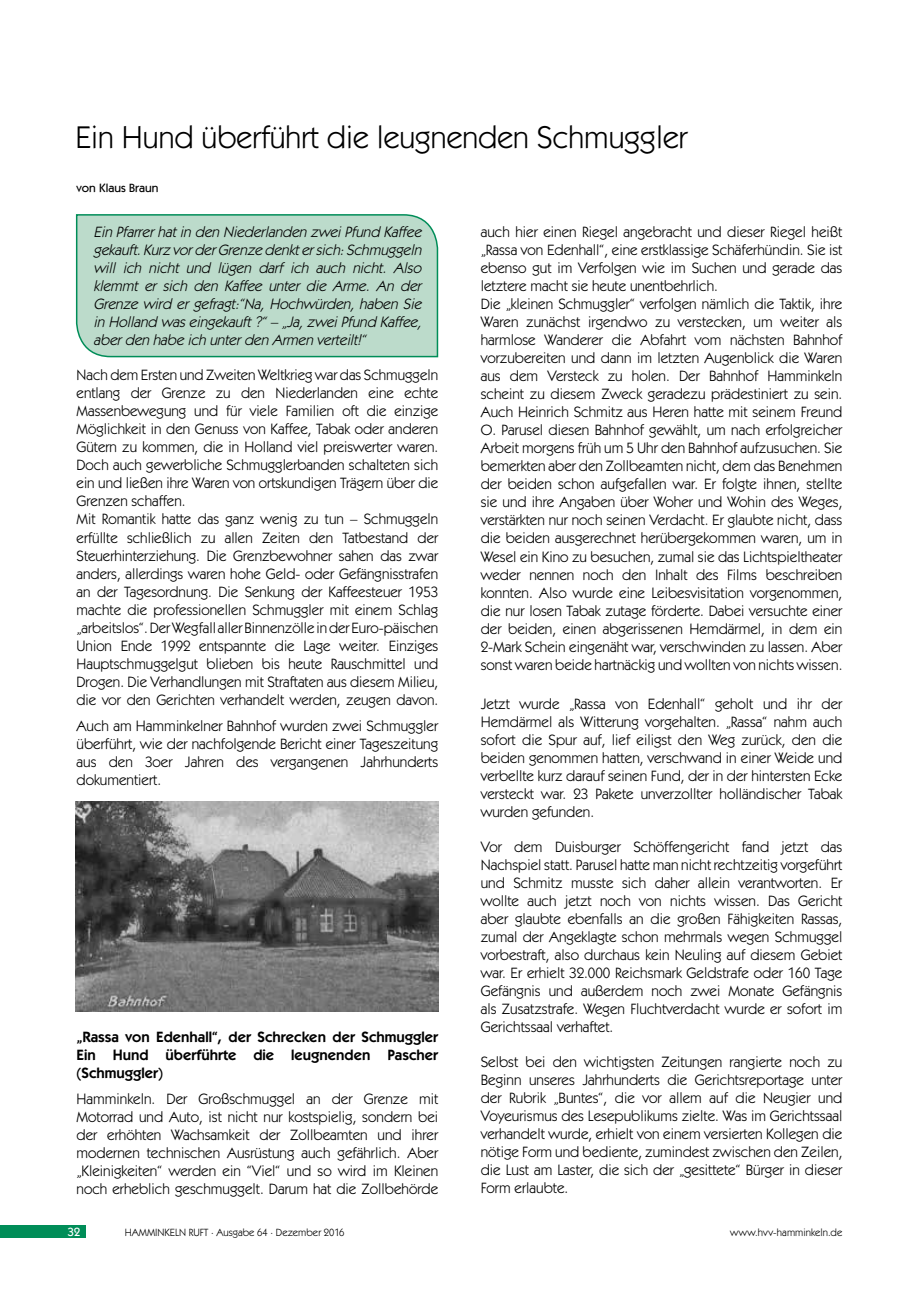
<style>
.page{position:relative;width:919px;height:1289px;background:#fff}
.page>*{position:absolute;margin:0;border:0;box-sizing:border-box;transform-origin:0 0}
.t1{font:31.5px "Itc Kabel";color:#000}
.t2{font:15px/18px "Itc Kabel";color:#000;text-align:justify}
.t3{font:italic 15px/18px "Itc Kabel";color:#000;text-align:justify}
.t4{font:600 15px/18px "Itc Kabel";color:#000;text-align:justify}
.t5{font:500 12px "Itc Kabel";color:#000}
.t6{font:500 12px "Itc Kabel";color:#fff}
.t7{font:10.5px "Itc Kabel";color:#000}
</style>
<div class="page">
<svg style="left:75px;top:214px;width:364px;height:144px;background:#badaca"></svg>
<div style="left:0;top:1225px;width:85px;height:12px;background:#008d58"></div>
<img style="left:76px;top:801px;width:362px;height:210px">
<h1 class="t1" style="left:75px;top:119px;width:613px">Ein Hund überführt die leugnenden Schmuggler</h1>
<p class="t5" style="left:77px;top:181px;width:84px">von Klaus Braun</p>
<p class="t3" style="left:94px;top:223px;width:333px">Ein Pfarrerhatin den Niederlanden zweiPfund Kaffee gekauft.Kurz vorderGrenze denktersich:Schmuggeln will ich nicht und lügen darf ich auch nicht. Also klemmt er sich den Kaffee unter die Arme. An der Grenze wird er gefragt:“Na, Hochwürden, haben Sie in Holland waseingekauft?“– „Ja,zweiPfund Kaffee, aberden habe ich unterden Armen verteilt!“</p>
<p class="t2" style="left:77px;top:366px;width:363px;text-align:left">Nach dem Ersten und Zweiten Weltkrieg war das Schmuggeln entlang der Grenze zu den Niederlanden eine echte Massenbewegung und für viele Familien oft die einzige Möglichkeit in den Genuss von Kaffee, Tabak oder anderen Gütern zu kommen, die in Holland viel preiswerter waren.<br>Doch auch gewerbliche Schmugglerbanden schalteten sich ein und ließen ihre Waren von ortskundigen Trägern über die Grenzen schaffen.<br>Mit Romantik hatte das ganz wenig zu tun – Schmuggeln erfüllte schließlich zu allen Zeiten den Tatbestand der Steuerhinterziehung. Die Grenzbewohner sahen das zwar anders, allerdings waren hohe Geld- oder Gefängnisstrafen an der Tagesordnung. Die Senkung der Kaffeesteuer 1953 machte die professionellen Schmuggler mit einem Schlag „arbeitslos“. Der Wegfall aller Binnenzölle in der Euro-päischen Union Ende 1992 entspannte die Lage weiter. Einziges Hauptschmuggelgut blieben bis heute Rauschmittel und Drogen. Die Verhandlungen mit Straftaten aus diesem Milieu, die vor den Gerichten verhandelt werden, zeugen davon.</p>
<p class="t2" style="left:77px;top:716px;width:363px">Auch am Hamminkelner Bahnhof wurden zwei Schmuggler überführt, wie der nachfolgende Bericht einer Tageszeitung aus den 3oer Jahren des vergangenen Jahrhunderts dokumentiert.</p>
<p class="t2" style="left:480px;top:223px;width:363px;text-align:left">auch hier einen Riegel angebracht und dieser Riegel heißt „Rassa von Edenhall“, eine erstklassige Schäferhündin. Sie ist ebenso gut im Verfolgen wie im Suchen und gerade das letztere macht sie heute unentbehrlich.<br>Die „kleinen Schmuggler“ verfolgen nämlich die Taktik, ihre Waren zunächst irgendwo zu verstecken, um weiter als harmlose Wanderer die Abfahrt vom nächsten Bahnhof vorzubereiten und dann im letzten Augenblick die Waren aus dem Versteck zu holen. Der Bahnhof Hamminkeln scheint zu diesem Zweck geradezu prädestiniert zu sein.<br>Auch Heinrich Schmitz aus Heren hatte mit seinem Freund O. Parusel diesen Bahnhof gewählt, um nach erfolgreicher Arbeit morgens früh um 5 Uhr den Bahnhof aufzusuchen. Sie bemerkten aber den Zollbeamten nicht, dem das Benehmen der beiden schon aufgefallen war. Er folgte ihnen, stellte sie und ihre Angaben über Woher und Wohin des Weges, verstärkten nur noch seinen Verdacht. Er glaubte nicht, dass die beiden ausgerechnet herübergekommen waren, um in Wesel ein Kino zu besuchen, zumal sie das Lichtspieltheater weder nennen noch den Inhalt des Films beschreiben konnten. Also wurde eine Leibesvisitation vorgenommen, die nur losen Tabak zutage förderte. Dabei versuchte einer der beiden, einen abgerissenen Hemdärmel, in dem ein 2-Mark Schein eingenäht war, verschwinden zu lassen. Aber sonst waren beide hartnäckig und wollten von nichts wissen.</p>
<p class="t2" style="left:480px;top:694px;width:363px">Jetzt wurde „Rassa von Edenhall“ geholt und ihr der Hemdärmel als Witterung vorgehalten. „Rassa“ nahm auch sofort die Spur auf, lief eiligst den Weg zurück, den die beiden genommen hatten, verschwand in einer Weide und verbellte kurz darauf seinen Fund, der in der hintersten Ecke versteckt war. 23 Pakete unverzollter holländischer Tabak wurden gefunden.</p>
<p class="t2" style="left:480px;top:837px;width:363px">Vor dem Duisburger Schöffengericht fand jetzt das Nachspiel statt. Parusel hatte man nicht rechtzeitig vorgeführt und Schmitz musste sich daher allein verantworten. Er wollte auch jetzt noch von nichts wissen. Das Gericht aber glaubte ebenfalls an die großen Fähigkeiten Rassas, zumal der Angeklagte schon mehrmals wegen Schmuggel vorbestraft, also durchaus kein Neuling auf diesem Gebiet war. Er erhielt 32.000 Reichsmark Geldstrafe oder 160 Tage Gefängnis und außerdem noch zwei Monate Gefängnis als Zusatzstrafe. Wegen Fluchtverdacht wurde er sofort im Gerichtssaal verhaftet.</p>
<p class="t2" style="left:480px;top:1052px;width:363px">Selbst bei den wichtigsten Zeitungen rangierte noch zu Beginn unseres Jahrhunderts die Gerichtsreportage unter der Rubrik „Buntes“, die vor allem auf die Neugier und Voyeurismus des Lesepublikums zielte. Was im Gerichtssaal verhandelt wurde, erhielt von einem versierten Kollegen die nötige Form und bediente, zumindest zwischen den Zeilen, die Lust am Laster, die sich der „gesittete“ Bürger in dieser Form erlaubte.</p>
<p class="t4" style="left:77px;top:1027px;width:363px">„Rassa von Edenhall“, der Schrecken der Schmuggler Ein Hund überführte die leugnenden Pascher (Schmuggler)</p>
<p class="t2" style="left:77px;top:1089px;width:363px">Hamminkeln. Der Großschmuggel an der Grenze mit Motorrad und Auto, ist nicht nur kostspielig, sondern bei der erhöhten Wachsamkeit der Zollbeamten und ihrer modernen technischen Ausrüstung auch gefährlich. Aber „Kleinigkeiten“ werden ein “Viel“ und so wird im Kleinen noch erheblich geschmuggelt. Darum hat die Zollbehörde</p>
<p class="t6" style="left:67px;top:1224px;width:15px">32</p>
<p class="t7" style="left:125px;top:1226px;width:221px">HAMMINKELN RUFT · Ausgabe 64 · Dezember 2016</p>
<p class="t7" style="left:730px;top:1226px;width:114px">www.hvv-hamminkeln.de</p>
</div>
